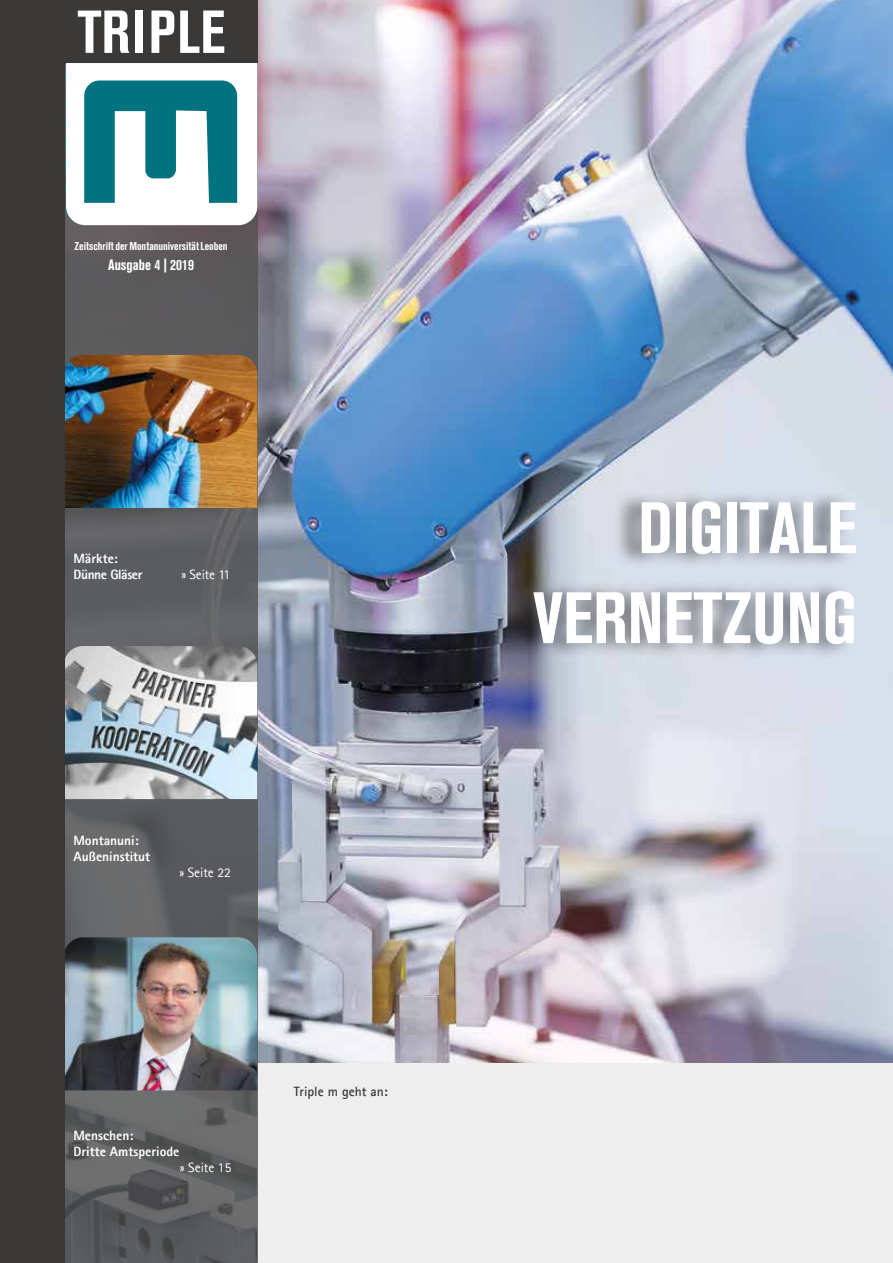
<style>
.page{position:relative;width:893px;height:1263px;background:#fff}
.page>*{position:absolute;margin:0;border:0;box-sizing:border-box;transform-origin:0 0}
.t1{font:700 condensed 72px/90px "Akzidenz Grotesk BE";color:#fff;text-align:right}
.t2{font:700 condensed 15px "Akzidenz Grotesk BE";color:#fff}
.t3{font:800 13.5px/16.2px "Agfa Rotis Sans Serif";color:#fff}
.t4{font:13.5px "Agfa Rotis Sans Serif";color:#fff}
.t5{font:800 13.5px/16.2px "Agfa Rotis Sans Serif";letter-spacing:-.03em;color:#fff}
.t6{font:700 13.5px "Agfa Rotis Sans Serif";color:#3a3938}
.t7{font:700 condensed 11.25px "Akzidenz Grotesk BE";color:#fff}
</style>
<div class="page">
<img style="left:257px;top:0;width:636px;height:1063px">
<div style="left:257px;top:1063px;width:636px;height:200px;background:#eee"></div>
<div style="left:55px;top:0;width:203px;height:63px;background:#3a3938"></div>
<div style="left:506px;top:489px;width:349px;height:171px;background:#000;opacity:.51"></div>
<svg style="left:65px;top:63px;width:192px;height:1200px;background:#5d5e60"></svg>
<img style="left:65px;top:355px;width:192px;height:153px">
<img style="left:65px;top:646px;width:192px;height:153px">
<img style="left:65px;top:937px;width:192px;height:153px">
<div style="left:0;top:0;width:65px;height:1263px;background:#3a3938"></div>
<svg style="left:66px;top:63px;width:191px;height:162px"></svg>
<svg style="left:78px;top:11px;width:52px;height:42px"></svg>
<div style="left:135px;top:11px;width:8px;height:42px;background:#fff"></div>
<svg style="left:151px;top:11px;width:23px;height:42px"></svg>
<svg style="left:180px;top:11px;width:44px;height:42px"></svg>
<p class="t7" style="left:75px;top:240px;width:154px">Zeitschrift der Montanuniversität Leoben</p>
<p class="t2" style="left:108px;top:256px;width:87px">Ausgabe 4 | 2019</p>
<p class="t5" style="left:73px;top:550px;width:71px">Märkte:<br>Dünne Gläser</p>
<p class="t4" style="left:181px;top:566px;width:50px">» Seite 11</p>
<p class="t3" style="left:73px;top:832px;width:78px">Montanuni:<br>Außeninstitut</p>
<p class="t4" style="left:179px;top:865px;width:53px">» Seite 22</p>
<p class="t3" style="left:73px;top:1127px;width:107px">Menschen:<br>Dritte Amtsperiode</p>
<p class="t4" style="left:180px;top:1160px;width:53px">» Seite 15</p>
<p class="t6" style="left:294px;top:1083px;width:95px">Triple m geht an:</p>
<h1 class="t1" style="left:533px;top:483px;width:326px">DIGITALE<br>VERNETZUNG</h1>
</div>
